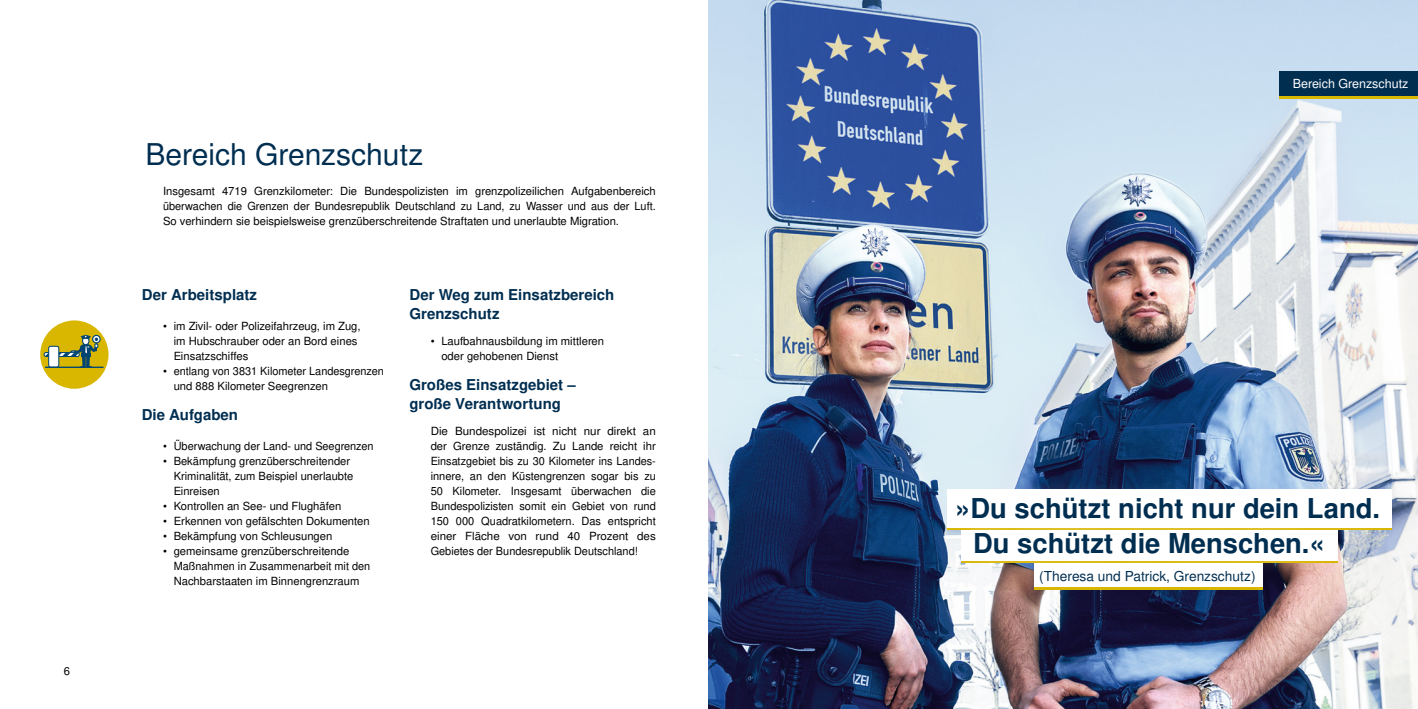
<style>
.page{position:relative;width:1418px;height:709px;background:#fff}
.page>*{position:absolute;margin:0;border:0;box-sizing:border-box;transform-origin:0 0}
.t1{font:30px "Nimbus San L";color:#002e51}
.t2{font:700 27.38px/35.1px "Nimbus San L";color:#002e51}
.t3{font:700 15px/18.8px "Nimbus San L";color:#002e51}
.t4{font:13.75px "Nimbus San L";color:#002e51}
.t5{font:12.5px "Nimbus San L";color:#fff}
.t6{font:11.25px/15px "Nimbus San L";color:#000}
</style>
<div class="page">
<img style="left:709px;top:0;width:708px;height:709px">
<div style="left:1279px;top:71px;width:138px;height:26px;background:#002e51"></div>
<hr style="left:1279px;top:96px;width:138px;height:3px;background:#d9b600">
<div style="left:1034px;top:531px;width:228px;height:56px;background:#fff"></div>
<hr style="left:1034px;top:587px;width:228px;height:2px;background:#d9b600">
<div style="left:937px;top:477px;width:461px;height:98px;background:#fff;opacity:.75"></div>
<div style="left:40px;top:320px;width:68px;height:69px;background:#d9b600;border-radius:50%"></div>
<hr style="left:46px;top:366px;width:57px;height:2px;background:#004471">
<div style="left:92px;top:335px;width:9px;height:8px;border:1px solid #004471;border-radius:50%"></div>
<svg style="left:44px;top:335px;width:55px;height:32px"></svg>
<p class="t6" style="left:64px;top:663px;width:8px">6</p>
<h1 class="t1" style="left:145px;top:133px;width:279px">Bereich Grenzschutz</h1>
<p class="t6" style="left:163px;top:183px;width:494px;text-align:justify">Insgesamt 4719 Grenzkilometer: Die Bundespolizisten im grenzpolizeilichen Aufgabenbereich überwachen die Grenzen der Bundesrepublik Deutschland zu Land, zu Wasser und aus der Luft.<br>So verhindern sie beispielsweise grenzüberschreitende Straftaten und unerlaubte Migration.</p>
<h3 class="t3" style="left:142px;top:285px;width:117px">Der Arbeitsplatz</h3>
<p class="t6" style="left:174px;top:318px;width:188px;text-indent:-11px">• im Zivil- oder Polizeifahrzeug, im Zug, im Hubschrauber oder an Bord eines<br>Einsatzschiffes</p>
<p class="t6" style="left:174px;top:363px;width:212px;text-indent:-11px">• entlang von 3831 Kilometer Landesgrenzen und 888 Kilometer Seegrenzen</p>
<h3 class="t3" style="left:142px;top:405px;width:98px">Die Aufgaben</h3>
<p class="t6" style="left:163px;top:438px;width:212px">• Überwachung der Land- und Seegrenzen</p>
<p class="t6" style="left:174px;top:453px;width:181px;text-indent:-11px">• Bekämpfung grenzüberschreitender<br>Kriminalität, zum Beispiel unerlaubte<br>Einreisen</p>
<p class="t6" style="left:163px;top:498px;width:180px">• Kontrollen an See- und Flughäfen</p>
<p class="t6" style="left:163px;top:513px;width:208px">• Erkennen von gefälschten Dokumenten</p>
<p class="t6" style="left:163px;top:528px;width:171px">• Bekämpfung von Schleusungen</p>
<p class="t6" style="left:174px;top:543px;width:198px;text-indent:-11px">• gemeinsame grenzüberschreitende<br>Maßnahmen in Zusammenarbeit mit den<br>Nachbarstaaten im Binnengrenzraum</p>
<h3 class="t3" style="left:409px;top:285px;width:206px">Der Weg zum Einsatzbereich<br>Grenzschutz</h3>
<p class="t6" style="left:441px;top:333px;width:164px;text-indent:-11px">• Laufbahnausbildung im mittleren oder gehobenen Dienst</p>
<h3 class="t3" style="left:409px;top:375px;width:168px">Großes Einsatzgebiet – große Verantwortung</h3>
<p class="t6" style="left:431px;top:423px;width:227px;text-align:justify">Die Bundespolizei ist nicht nur direkt an der Grenze zuständig. Zu Lande reicht ihr Einsatzgebiet bis zu 30 Kilometer ins Landes&shy;innere, an den Küstengrenzen sogar bis zu 50 Kilometer. Insgesamt überwachen die Bundespolizisten somit ein Gebiet von rund 150 000 Quadratkilometern. Das entspricht einer Fläche von rund 40 Prozent des Gebietes der Bundesrepublik Deutschland!</p>
<p class="t5" style="left:1292px;top:75px;width:117px">Bereich Grenzschutz</p>
<h2 class="t2" style="left:973px;top:490px;width:408px;text-indent:-18px">»Du schützt nicht nur dein Land.<br>Du schützt die Menschen.«</h2>
<p class="t4" style="left:1039px;top:566px;width:218px">(Theresa und Patrick, Grenzschutz)</p>
</div>
